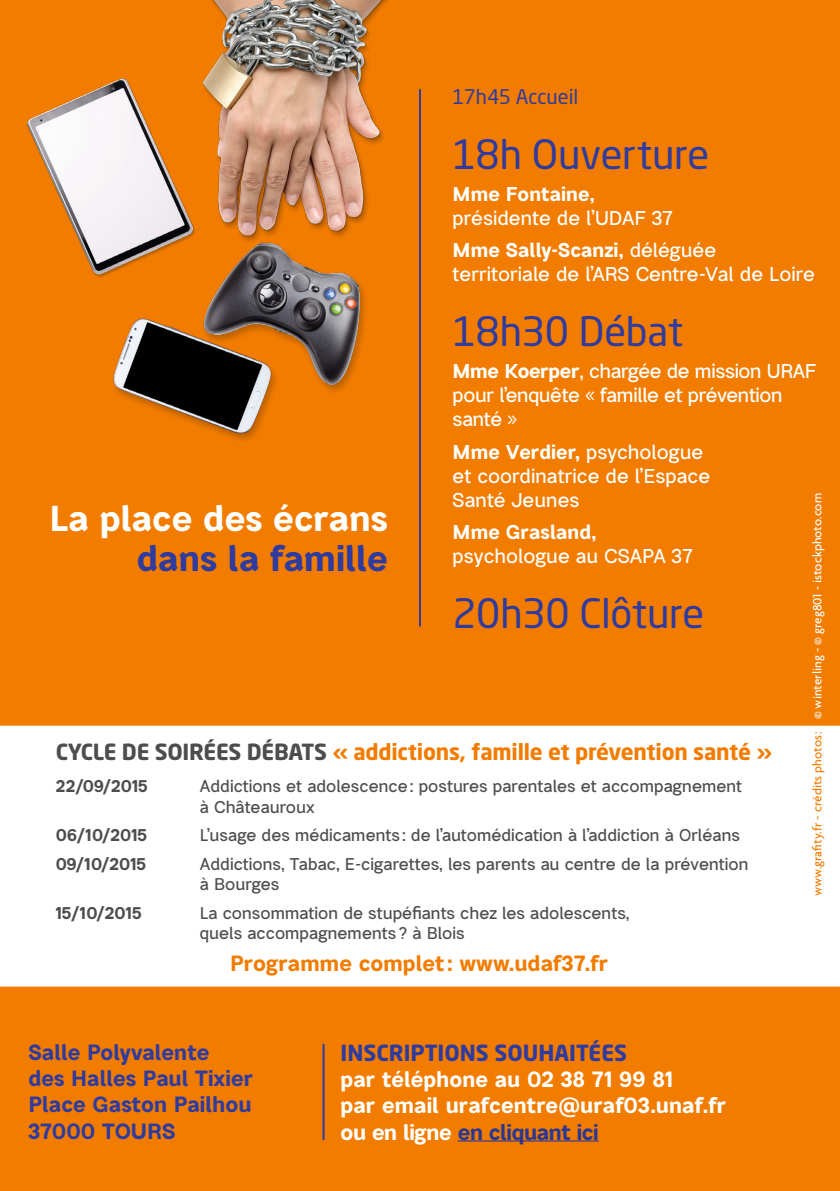
<style>
.page{position:relative;width:840px;height:1191px;background:#fff}
.page>*{position:absolute;margin:0;border:0;box-sizing:border-box;transform-origin:0 0}
.t1{font:40px "Neo Sans Pro";letter-spacing:-.01em;color:#2f3b9e}
.t2{font:700 36px "Bright Grotesk";color:#fff}
.t3{font:700 36px "Bright Grotesk";color:#2f3b9e}
.t4{font:700 22px/26.4px "Bright Grotesk";color:#fff}
.t5{font:700 22px/26.4px "Bright Grotesk";color:#2f3b9e}
.t6{font:700 22px "Neo Sans Pro";letter-spacing:-.01em;color:#f17c00}
.t7{font:700 22px "Bright Grotesk";color:#f17c00}
.t8{font:700 22px "Neo Sans Pro";color:#2f3b9e}
.t9{font:20px/24px "Bright Grotesk";color:#fff}
.t10{font:20px/24px "Bright Grotesk";letter-spacing:-.02em;color:#fff}
.t11{font:700 20px/32.2px "Bright Grotesk";color:#fff}
.t12{font:20px "Neo Sans Pro";letter-spacing:-.005em;color:#2f3b9e}
.t13{font:17px/20.4px "Bright Grotesk";color:#4d4d4c}
.t14{font:700 17px "Bright Grotesk";color:#4d4d4c}
.t15{font:500 13px "Agenda";color:#fff}
.s1{font-weight:400}
.s2{font-weight:700}
.s3{color:#f17c00}
.s4{color:#4d4d4c}
.s5{color:#2c3791}
</style>
<div class="page">
<div style="left:0;top:0;width:839px;height:1191px;background:#f17c00"></div>
<hr style="left:419px;top:89px;width:2px;height:537px;background:#2f3b9e">
<div style="left:0;top:725px;width:839px;height:261px;background:#fff"></div>
<img style="left:26px;top:0;width:362px;height:440px">
<hr style="left:457px;top:1140px;width:141px;height:1px;background:#2c3791">
<hr style="left:322px;top:1043px;width:2px;height:97px;background:#2f3b9e">
<p class="t12" style="left:452px;top:85px;width:127px">17h45 Accueil</p>
<h1 class="t1" style="left:452px;top:130px;width:258px">18h Ouverture</h1>
<p class="t11" style="left:452px;top:178px;width:143px">Mme Fontaine,</p>
<p class="t9" style="left:452px;top:206px;width:156px">présidente de l’UDA</p>
<p class="t11" style="left:452px;top:202px;width:265px;text-indent:182px"><span class="s1">F 37<br></span>Mme Sally-Scanzi, <span class="s1">déléguée</span></p>
<p class="t9" style="left:452px;top:262px;width:363px">territoriale de l’ARS Centre-Val de Loire</p>
<h1 class="t1" style="left:452px;top:307px;width:232px">18h30 Débat</h1>
<p class="t10" style="left:452px;top:359px;width:328px"><span class="s2">Mme Koerper</span>, chargée de mission URA</p>
<p class="t9" style="left:804px;top:359px;width:13px">F</p>
<p class="t10" style="left:452px;top:383px;width:331px">pour l’enquête « famille et prévention santé »</p>
<p class="t9" style="left:452px;top:439px;width:259px"><span class="s2">Mme Verdier,</span> psychologue et coordinatrice de l’Espace<br>Santé Jeunes</p>
<p class="t11" style="left:452px;top:515px;width:145px">Mme Grasland,</p>
<p class="t9" style="left:452px;top:543px;width:241px">psychologue au CSAPA 37</p>
<h1 class="t1" style="left:452px;top:588px;width:253px">20h30 Clôture</h1>
<p class="t15" style="left:809px;top:896px;width:404px;rotate:-90deg"><span class="s3">www.grafity.fr - crédits photos:</span> © winterling - © greg801 - istockphoto.com</p>
<h2 class="t2" style="left:49px;top:495px;width:340px">La place des écrans</h2>
<h2 class="t3" style="left:137px;top:536px;width:252px">dans la famille</h2>
<p class="t6" style="left:56px;top:737px;width:717px"><span class="s4">CYCLE DE SOIRÉES DÉBATS</span> « ADDICTIONS, FAMILLE ET PRÉVENTION SANTÉ »</p>
<p class="t14" style="left:56px;top:775px;width:113px">22/09/2015 <span class="s1">A</span></p>
<p class="t13" style="left:200px;top:776px;width:543px;text-indent:11px">ddictions et adolescence: postures parentales et accompagnement à Châteauroux</p>
<p class="t14" style="left:56px;top:824px;width:126px">06/10/2015 <span class="s1">L</span></p>
<p class="t13" style="left:207px;top:825px;width:534px">’usage des médicaments: de l’automédication à l’addiction à Orléans</p>
<p class="t14" style="left:56px;top:853px;width:117px">09/10/2015 <span class="s1">A</span></p>
<p class="t13" style="left:200px;top:853px;width:549px;text-indent:11px">ddictions, Tabac, E-cigarettes, les parents au centre de la prévention à Bourges</p>
<p class="t14" style="left:56px;top:902px;width:113px">15/10/2015 <span class="s1">L</span></p>
<p class="t13" style="left:200px;top:902px;width:431px;text-indent:9px">a consommation de stupéfiants chez les adolescents, quels accompagnements? à Blois</p>
<p class="t7" style="left:230px;top:949px;width:379px">Programme complet : www.udaf37.fr</p>
<p class="t5" style="left:28px;top:1038px;width:226px">Salle Polyvalente<br>des Halles Paul Tixier<br>Place Gaston Pailhou<br>37000 TOURS</p>
<p class="t8" style="left:340px;top:1038px;width:288px">INSCRIPTIONS SOUHAITÉES</p>
<p class="t4" style="left:340px;top:1065px;width:387px">par téléphone au 02 38 71 99 81<br>par email urafcentre@uraf03.unaf.fr ou en ligne <span class="s5">en cliquant ici</span></p>
</div>
